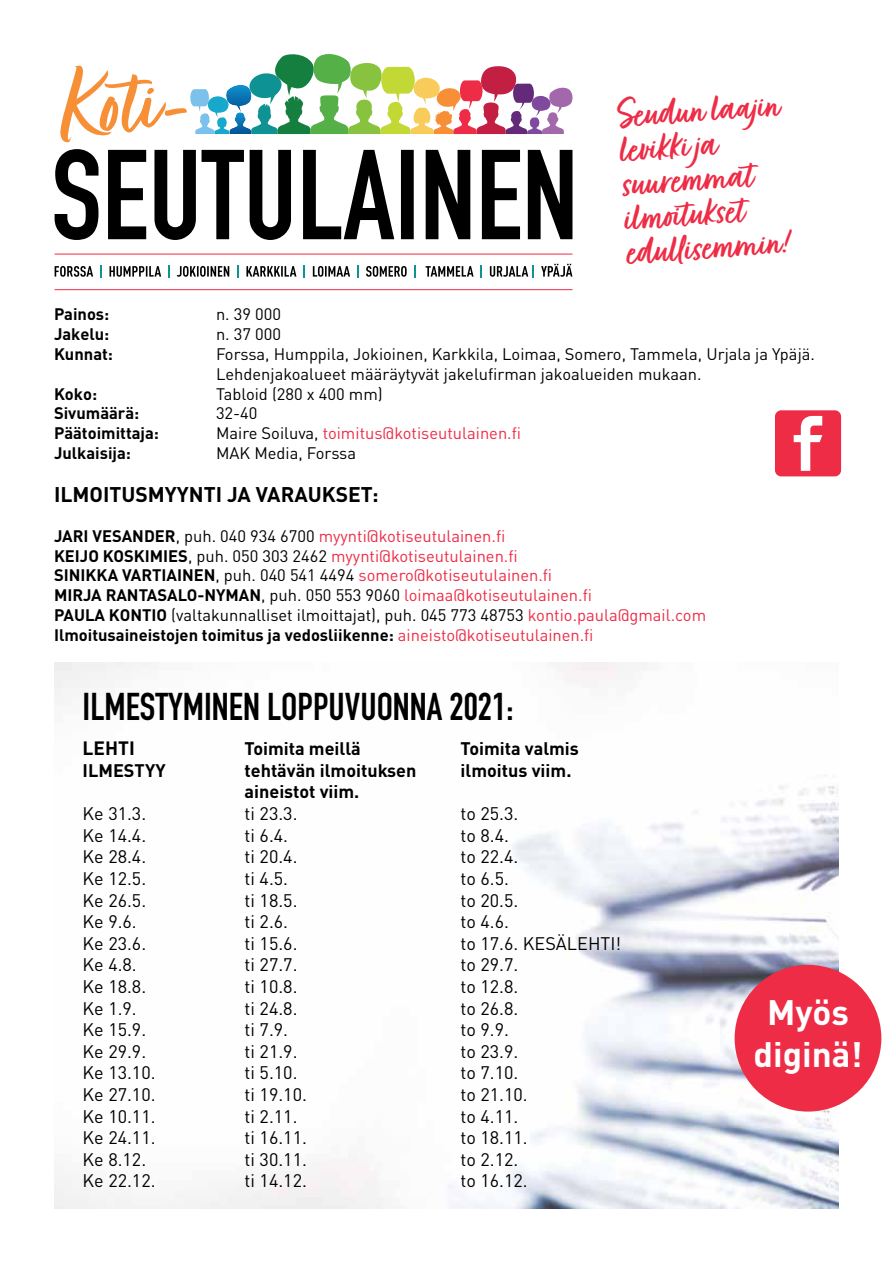
<style>
.page{position:relative;width:893px;height:1263px;background:#fff}
.page>*{position:absolute;margin:0;border:0;box-sizing:border-box;transform-origin:0 0}
.t1{font:45.9px/34.3px "Fave Script Bold Pro";color:#ee2c46}
.t2{font:700 38.25px "DIN Condensed";color:#000}
.t3{font:700 34.95px/42px "DIN";color:#fff;text-align:center}
.t4{font:700 21px "DIN Pro";color:#000}
.t5{font:700 19.05px "DIN Pro";color:#000}
.t6{font:18px "DIN";color:#000}
.t7{font:700 18px "DIN Pro";color:#000}
.t8{font:16.5px/19.8px "DIN";color:#ee2c46}
.t9{font:16.5px/19.8px "DIN";color:#000}
.t10{font:700 16.5px "DIN";color:#000}
.s1{color:#000}
.s2{font-family:"DIN Pro";font-weight:700;color:#000}
.s3{font-weight:700;color:#000}
</style>
<div class="page">
<img style="left:54px;top:662px;width:785px;height:547px">
<hr style="left:55px;top:289px;width:517px;height:1px;background:#ee2c46">
<svg style="left:55px;top:149px;width:517px;height:91px"></svg>
<hr style="left:55px;top:254px;width:517px;height:1px;background:#ee2c46">
<svg style="left:541px;top:264px;width:31px;height:13px"></svg>
<svg style="left:490px;top:265px;width:44px;height:13px"></svg>
<svg style="left:481px;top:265px;width:1px;height:13px"></svg>
<svg style="left:426px;top:266px;width:48px;height:11px"></svg>
<svg style="left:414px;top:265px;width:2px;height:13px"></svg>
<svg style="left:366px;top:266px;width:41px;height:11px"></svg>
<svg style="left:357px;top:265px;width:2px;height:13px"></svg>
<svg style="left:313px;top:266px;width:37px;height:11px"></svg>
<svg style="left:303px;top:265px;width:2px;height:13px"></svg>
<svg style="left:246px;top:266px;width:50px;height:11px"></svg>
<svg style="left:237px;top:265px;width:2px;height:13px"></svg>
<svg style="left:177px;top:266px;width:52px;height:11px"></svg>
<svg style="left:168px;top:265px;width:2px;height:13px"></svg>
<svg style="left:109px;top:266px;width:52px;height:11px"></svg>
<svg style="left:100px;top:265px;width:2px;height:13px"></svg>
<svg style="left:55px;top:266px;width:38px;height:11px"></svg>
<svg style="left:60px;top:54px;width:513px;height:88px"></svg>
<div style="left:735px;top:965px;width:146px;height:146px;background:#ee2c46;border-radius:50%"></div>
<svg style="left:775px;top:410px;width:66px;height:66px"></svg>
<h1 class="t1" style="left:617px;top:101px;width:165px;rotate:-4deg">Seudun laajin levikki ja suuremmat ilmoitukset edullisemmin!</h1>
<p class="t10" style="left:54px;top:307px;width:57px">Painos:</p>
<p class="t9" style="left:216px;top:306px;width:67px">n. 39 000</p>
<p class="t10" style="left:54px;top:327px;width:57px">Jakelu:</p>
<p class="t9" style="left:216px;top:325px;width:67px">n. 37 000</p>
<p class="t10" style="left:54px;top:347px;width:61px">Kunnat:</p>
<p class="t9" style="left:216px;top:345px;width:600px">Forssa, Humppila, Jokioinen, Karkkila, Loimaa, Somero, Tammela, Urjala ja Ypäjä.<br>Lehdenjakoalueet määräytyvät jakelufirman jakoalueiden mukaan.</p>
<p class="t10" style="left:54px;top:387px;width:45px">Koko:</p>
<p class="t9" style="left:216px;top:385px;width:168px">Tabloid (280 x 400 mm)</p>
<p class="t10" style="left:54px;top:406px;width:87px">Sivumäärä:</p>
<p class="t9" style="left:216px;top:405px;width:43px">32-40</p>
<p class="t10" style="left:54px;top:426px;width:107px">Päätoimittaja:</p>
<p class="t8" style="left:216px;top:424px;width:306px"><span class="s1">Maire Soiluva,</span> toimitus@kotiseutulainen.fi</p>
<p class="t10" style="left:54px;top:446px;width:79px">Julkaisija:</p>
<p class="t9" style="left:216px;top:444px;width:142px">MAK Media, Forssa</p>
<p class="t4" style="left:54px;top:483px;width:326px">ILMOITUSMYYNTI JA VARAUKSET:</p>
<p class="t8" style="left:54px;top:527px;width:654px"><span class="s2">JARI VESANDER</span><span class="s1">, puh. 040 934 6700</span> myynti@kotiseutulainen.fi<br><span class="s2">KEIJO KOSKIMIES</span><span class="s1">, puh. 050 303 2462</span> myynti@kotiseutulainen.fi<br><span class="s2">SINIKKA VARTIAINEN</span><span class="s1">, puh. 040 541 4494</span> somero@kotiseutulainen.fi<br><span class="s2">MIRJA RANTASALO-NYMAN</span><span class="s1">, puh. 050 553 9060</span> loimaa@kotiseutulainen.fi<br><span class="s3">PAULA KONTIO</span> <span class="s1">(valtakunnalliset ilmoittajat), puh. 045 773 48753</span> kontio.paula@gmail.com <span class="s3">Ilmoitusaineistojen toimitus ja vedosliikenne:</span> aineisto@kotiseutulainen.fi</p>
<h2 class="t2" style="left:83px;top:684px;width:432px">ILMESTYMINEN LOPPUVUONNA 2021:</h2>
<p class="t5" style="left:83px;top:737px;width:54px">LEHTI</p>
<p class="t7" style="left:245px;top:738px;width:118px">Toimita meillä</p>
<p class="t7" style="left:461px;top:738px;width:120px">Toimita valmis</p>
<p class="t7" style="left:83px;top:760px;width:85px">ILMESTYY</p>
<p class="t7" style="left:245px;top:760px;width:173px">tehtävän ilmoituksen</p>
<p class="t7" style="left:461px;top:760px;width:112px">ilmoitus viim.</p>
<p class="t7" style="left:245px;top:782px;width:116px">aineistot viim.</p>
<p class="t6" style="left:83px;top:805px;width:65px">Ke 31.3.</p>
<p class="t6" style="left:245px;top:805px;width:54px">ti 23.3.</p>
<p class="t6" style="left:461px;top:805px;width:59px">to 25.3.</p>
<p class="t6" style="left:83px;top:827px;width:65px">Ke 14.4.</p>
<p class="t6" style="left:245px;top:827px;width:45px">ti 6.4.</p>
<p class="t6" style="left:461px;top:827px;width:50px">to 8.4.</p>
<p class="t6" style="left:83px;top:849px;width:65px">Ke 28.4.</p>
<p class="t6" style="left:245px;top:849px;width:54px">ti 20.4.</p>
<p class="t6" style="left:461px;top:849px;width:59px">to 22.4.</p>
<p class="t6" style="left:83px;top:870px;width:65px">Ke 12.5.</p>
<p class="t6" style="left:245px;top:870px;width:45px">ti 4.5.</p>
<p class="t6" style="left:461px;top:870px;width:50px">to 6.5.</p>
<p class="t6" style="left:83px;top:892px;width:65px">Ke 26.5.</p>
<p class="t6" style="left:245px;top:892px;width:54px">ti 18.5.</p>
<p class="t6" style="left:461px;top:892px;width:59px">to 20.5.</p>
<p class="t6" style="left:83px;top:913px;width:56px">Ke 9.6.</p>
<p class="t6" style="left:245px;top:913px;width:45px">ti 2.6.</p>
<p class="t6" style="left:461px;top:913px;width:50px">to 4.6.</p>
<p class="t6" style="left:83px;top:935px;width:65px">Ke 23.6.</p>
<p class="t6" style="left:245px;top:935px;width:54px">ti 15.6.</p>
<p class="t6" style="left:461px;top:935px;width:162px">to 17.6. KESÄLEHTI!</p>
<p class="t6" style="left:83px;top:957px;width:56px">Ke 4.8.</p>
<p class="t6" style="left:245px;top:957px;width:54px">ti 27.7.</p>
<p class="t6" style="left:461px;top:957px;width:59px">to 29.7.</p>
<p class="t6" style="left:83px;top:978px;width:65px">Ke 18.8.</p>
<p class="t6" style="left:245px;top:978px;width:54px">ti 10.8.</p>
<p class="t6" style="left:461px;top:978px;width:59px">to 12.8.</p>
<p class="t6" style="left:83px;top:1000px;width:56px">Ke 1.9.</p>
<p class="t6" style="left:245px;top:1000px;width:54px">ti 24.8.</p>
<p class="t6" style="left:461px;top:1000px;width:59px">to 26.8.</p>
<p class="t6" style="left:83px;top:1021px;width:65px">Ke 15.9.</p>
<p class="t6" style="left:245px;top:1021px;width:45px">ti 7.9.</p>
<p class="t6" style="left:461px;top:1021px;width:50px">to 9.9.</p>
<p class="t6" style="left:83px;top:1043px;width:65px">Ke 29.9.</p>
<p class="t6" style="left:245px;top:1043px;width:54px">ti 21.9.</p>
<p class="t6" style="left:461px;top:1043px;width:59px">to 23.9.</p>
<p class="t6" style="left:83px;top:1065px;width:75px">Ke 13.10.</p>
<p class="t6" style="left:245px;top:1065px;width:54px">ti 5.10.</p>
<p class="t6" style="left:461px;top:1065px;width:59px">to 7.10.</p>
<p class="t6" style="left:83px;top:1086px;width:75px">Ke 27.10.</p>
<p class="t6" style="left:245px;top:1086px;width:64px">ti 19.10.</p>
<p class="t6" style="left:461px;top:1086px;width:69px">to 21.10.</p>
<p class="t6" style="left:83px;top:1108px;width:75px">Ke 10.11.</p>
<p class="t6" style="left:245px;top:1108px;width:54px">ti 2.11.</p>
<p class="t6" style="left:461px;top:1108px;width:59px">to 4.11.</p>
<p class="t6" style="left:83px;top:1129px;width:75px">Ke 24.11.</p>
<p class="t6" style="left:245px;top:1129px;width:64px">ti 16.11.</p>
<p class="t6" style="left:461px;top:1129px;width:69px">to 18.11.</p>
<p class="t6" style="left:83px;top:1151px;width:65px">Ke 8.12.</p>
<p class="t6" style="left:245px;top:1151px;width:64px">ti 30.11.</p>
<p class="t6" style="left:461px;top:1151px;width:59px">to 2.12.</p>
<p class="t6" style="left:83px;top:1173px;width:75px">Ke 22.12.</p>
<p class="t6" style="left:245px;top:1173px;width:64px">ti 14.12.</p>
<p class="t6" style="left:461px;top:1173px;width:69px">to 16.12.</p>
<h3 class="t3" style="left:753px;top:994px;width:111px">Myös diginä!</h3>
</div>
